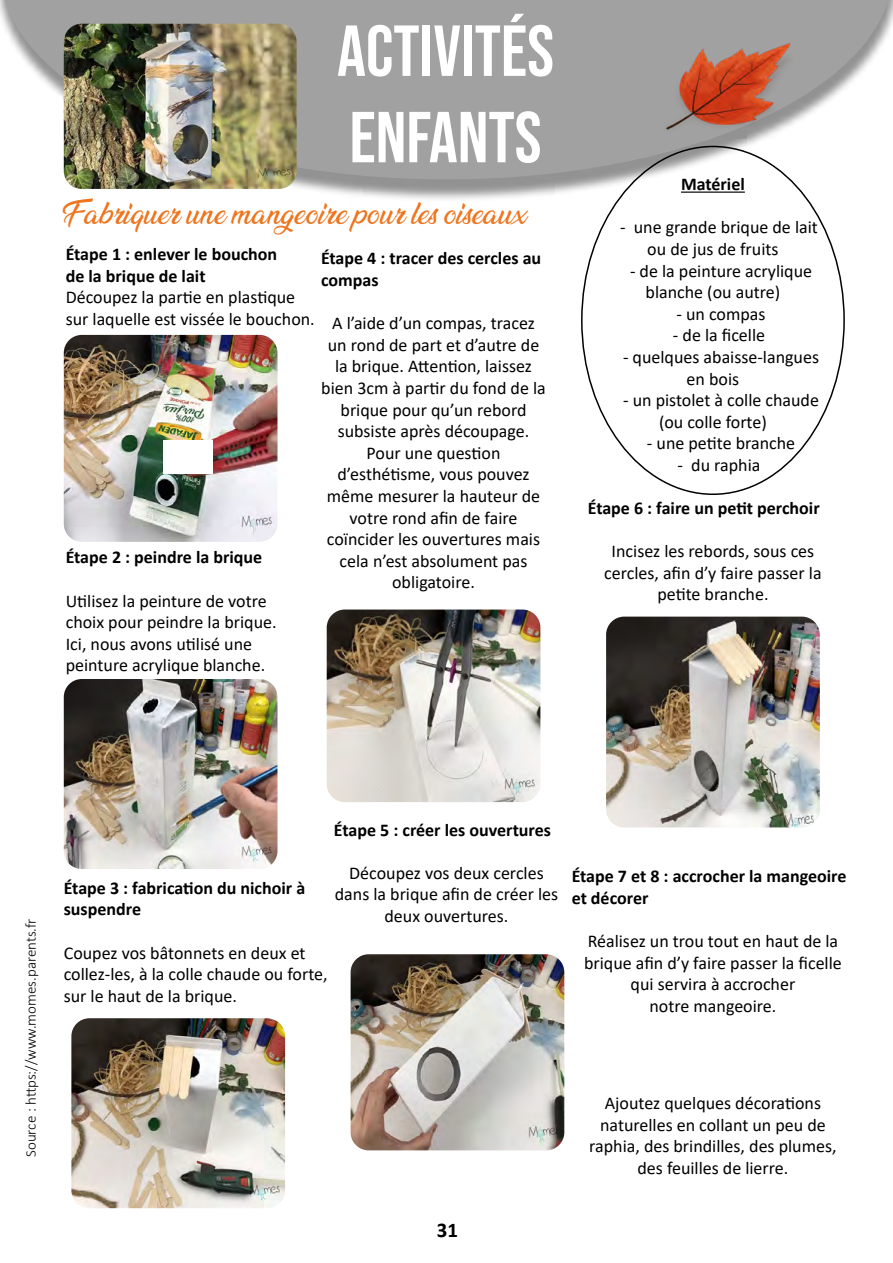
<style>
.page{position:relative;width:893px;height:1263px;background:#fff}
.page>*{position:absolute;margin:0;border:0;box-sizing:border-box;transform-origin:0 0}
.t1{font:72px/86.4px "Bebas Neue";color:#fff}
.t2{font:27px "Ananda";color:#ee751e}
.t3{font:700 21px "Calibri";color:#000}
.t4{font:18px/21.6px "Calibri";color:#000}
.t5{font:700 18px/21.6px "Calibri";color:#000}
.t6{font:300 15px "Calibri";color:#000}
</style>
<div class="page">
<img style="left:63px;top:351px;width:1px;height:498px">
<div style="left:0;top:0;width:893px;height:202px;background:#000;opacity:.43"></div>
<svg style="left:0;top:0;width:893px;height:179px;fill:#a1a1a1"></svg>
<img style="left:625px;top:24px;width:206px;height:138px">
<hr style="left:681px;top:192px;width:64px;height:1px;background:#000">
<img style="left:64px;top:335px;width:213px;height:207px">
<div style="left:164px;top:440px;width:49px;height:33px;background:#fff"></div>
<img style="left:64px;top:24px;width:233px;height:165px">
<img style="left:64px;top:679px;width:213px;height:190px">
<img style="left:71px;top:1018px;width:214px;height:190px">
<img style="left:327px;top:609px;width:213px;height:193px">
<img style="left:351px;top:954px;width:213px;height:196px">
<img style="left:606px;top:617px;width:214px;height:210px">
<h1 class="t1" style="left:337px;top:7px;width:218px">ACTIVITÉS<br>ENFANTS</h1>
<h2 class="t2" style="left:64px;top:199px;width:464px">Fabriquer une mangeoire pour les oiseaux</h2>
<p class="t5" style="left:66px;top:243px;width:213px">Étape 1 : enlever le bouchon de la brique de lait</p>
<p class="t4" style="left:66px;top:286px;width:251px">Découpez la partie en plastique sur laquelle est vissée le bouchon.</p>
<p class="t5" style="left:66px;top:546px;width:198px">Étape 2 : peindre la brique</p>
<p class="t4" style="left:66px;top:589px;width:212px">Utilisez la peinture de votre choix pour peindre la brique.<br>Ici, nous avons utilisé une peinture acrylique blanche.</p>
<p class="t5" style="left:321px;top:247px;width:222px">Étape 4 : tracer des cercles au compas</p>
<p class="t4" style="left:321px;top:312px;width:226px;text-align:center">A l’aide d’un compas, tracez un rond de part et d’autre de la brique. Attention, laissez bien 3cm à partir du fond de la brique pour qu’un rebord subsiste après découpage.<br>Pour une question d’esthétisme, vous pouvez même mesurer la hauteur de votre rond afin de faire coïncider les ouvertures mais cela n’est absolument pas obligatoire.</p>
<p class="t5" style="left:681px;top:173px;width:65px">Matériel</p>
<p class="t4" style="left:647px;top:216px;width:172px;text-indent:-27px">- une grande brique de lait ou de jus de fruits</p>
<p class="t4" style="left:646px;top:259px;width:168px;text-indent:-16px">- de la peinture acrylique blanche (ou autre)</p>
<p class="t4" style="left:677px;top:302px;width:91px">- un compas</p>
<p class="t4" style="left:673px;top:324px;width:94px">- de la ficelle</p>
<p class="t4" style="left:687px;top:346px;width:134px;text-indent:-64px">- quelques abaisse-langues en bois</p>
<p class="t4" style="left:659px;top:389px;width:162px;text-indent:-36px">- un pistolet à colle chaude (ou colle forte)</p>
<p class="t4" style="left:647px;top:432px;width:150px">- une petite branche</p>
<p class="t4" style="left:678px;top:454px;width:84px">- du raphia</p>
<p class="t5" style="left:588px;top:497px;width:233px">Étape 6 : faire un petit perchoir</p>
<p class="t4" style="left:604px;top:540px;width:219px;text-align:center">Incisez les rebords, sous ces cercles, afin d’y faire passer la petite branche.</p>
<p class="t6" style="left:21px;top:1157px;width:240px;rotate:-90deg">Source : https://www.momes.parents.fr</p>
<p class="t5" style="left:64px;top:877px;width:243px">Étape 3 : fabrication du nichoir à suspendre</p>
<p class="t4" style="left:64px;top:941px;width:265px">Coupez vos bâtonnets en deux et collez-les, à la colle chaude ou forte, sur le haut de la brique.</p>
<p class="t5" style="left:334px;top:818px;width:219px">Étape 5 : créer les ouvertures</p>
<p class="t4" style="left:335px;top:861px;width:225px;text-align:center">Découpez vos deux cercles dans la brique afin de créer les deux ouvertures.</p>
<p class="t5" style="left:572px;top:865px;width:276px">Étape 7 et 8 : accrocher la mangeoire et décorer</p>
<p class="t4" style="left:584px;top:930px;width:259px;text-align:center">Réalisez un trou tout en haut de la brique afin d’y faire passer la ficelle qui servira à accrocher<br>notre mangeoire.</p>
<p class="t3" style="left:437px;top:1215px;width:23px">31</p>
<p class="t4" style="left:589px;top:1092px;width:249px;text-align:center">Ajoutez quelques décorations naturelles en collant un peu de raphia, des brindilles, des plumes, des feuilles de lierre.</p>
</div>
